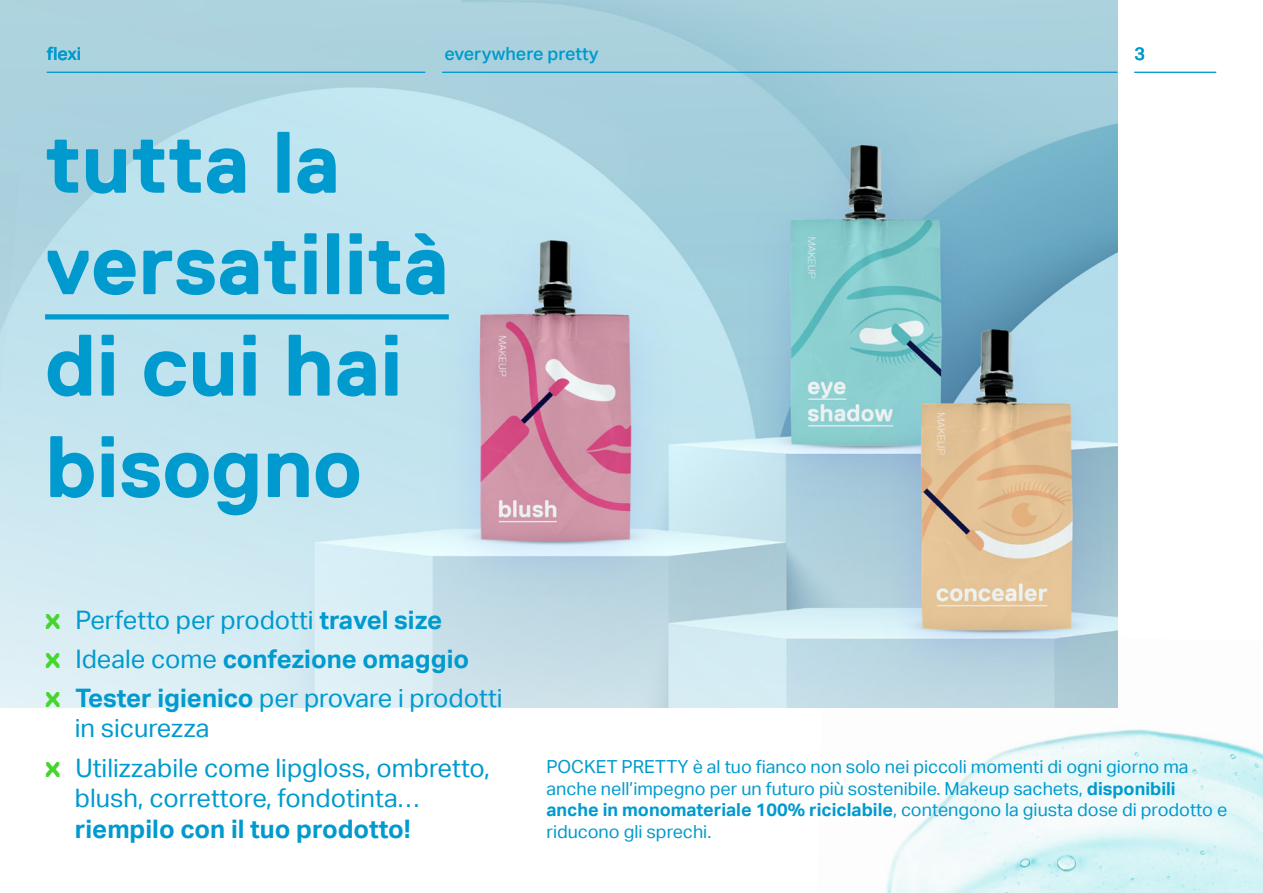
<style>
.page{position:relative;width:1263px;height:893px;background:#fff}
.page>*{position:absolute;margin:0;border:0;box-sizing:border-box;transform-origin:0 0}
.t1{font:700 87px/101.4px "Replica LL";color:#009ace}
.t2{font:25.5px/39.2px "Aktiv Grotesk";color:#009ace}
.t3{font:700 25.5px "Aktiv Grotesk";color:#009ace}
.t4{font:18px/21.6px "Aktiv Grotesk";color:#009ace}
.t5{font:500 18px "Aktiv Grotesk";color:#009ace}
.s1{font-family:"Replica LL";font-weight:700;font-size:30px;color:#44d62c}
.s2{font-weight:700}
</style>
<div class="page">
<img style="left:817px;top:629px;width:446px;height:264px">
<img style="left:0;top:0;width:1117px;height:707px">
<img style="left:0;top:170px;width:20px;height:538px">
<div style="left:45px;top:314px;width:404px;height:5px;background:#009ace"></div>
<hr style="left:47px;top:72px;width:378px;height:1px;background:#009ace">
<hr style="left:1134px;top:72px;width:82px;height:1px;background:#009ace">
<hr style="left:442px;top:72px;width:675px;height:1px;background:#009ace">
<p class="t5" style="left:47px;top:43px;width:36px">flexi</p>
<p class="t5" style="left:444px;top:43px;width:156px">everywhere pretty</p>
<p class="t5" style="left:1134px;top:43px;width:12px">3</p>
<h1 class="t1" style="left:45px;top:112px;width:405px">tutta la versatilità di cui hai bisogno</h1>
<h2 class="t2" style="left:45px;top:600px;width:459px"><span class="s1">x</span> Perfetto per prodotti <span class="s2">travel size<br></span><span class="s1">x</span> Ideale come <span class="s2">confezione omaggio<br></span><span class="s1">x</span> <span class="s2">Tester igienico</span> per provare i prodotti</h2>
<h2 class="t2" style="left:45px;top:709px;width:446px;text-indent:30px">in sicurezza<br><span class="s1">x</span> Utilizzabile come lipgloss, ombretto,</h2>
<h2 class="t2" style="left:75px;top:779px;width:346px">blush, correttore, fondotinta…</h2>
<h2 class="t3" style="left:75px;top:814px;width:337px">riempilo con il tuo prodotto!</h2>
<p class="t4" style="left:546px;top:756px;width:682px">POCKET PRETTY è al tuo fianco non solo nei piccoli momenti di ogni giorno ma anche nell’impegno per un futuro più sostenibile. Makeup sachets, <span class="s2">disponibili anche in monomateriale 100% riciclabile</span>, contengono la giusta dose di prodotto e riducono gli sprechi.</p>
</div>
